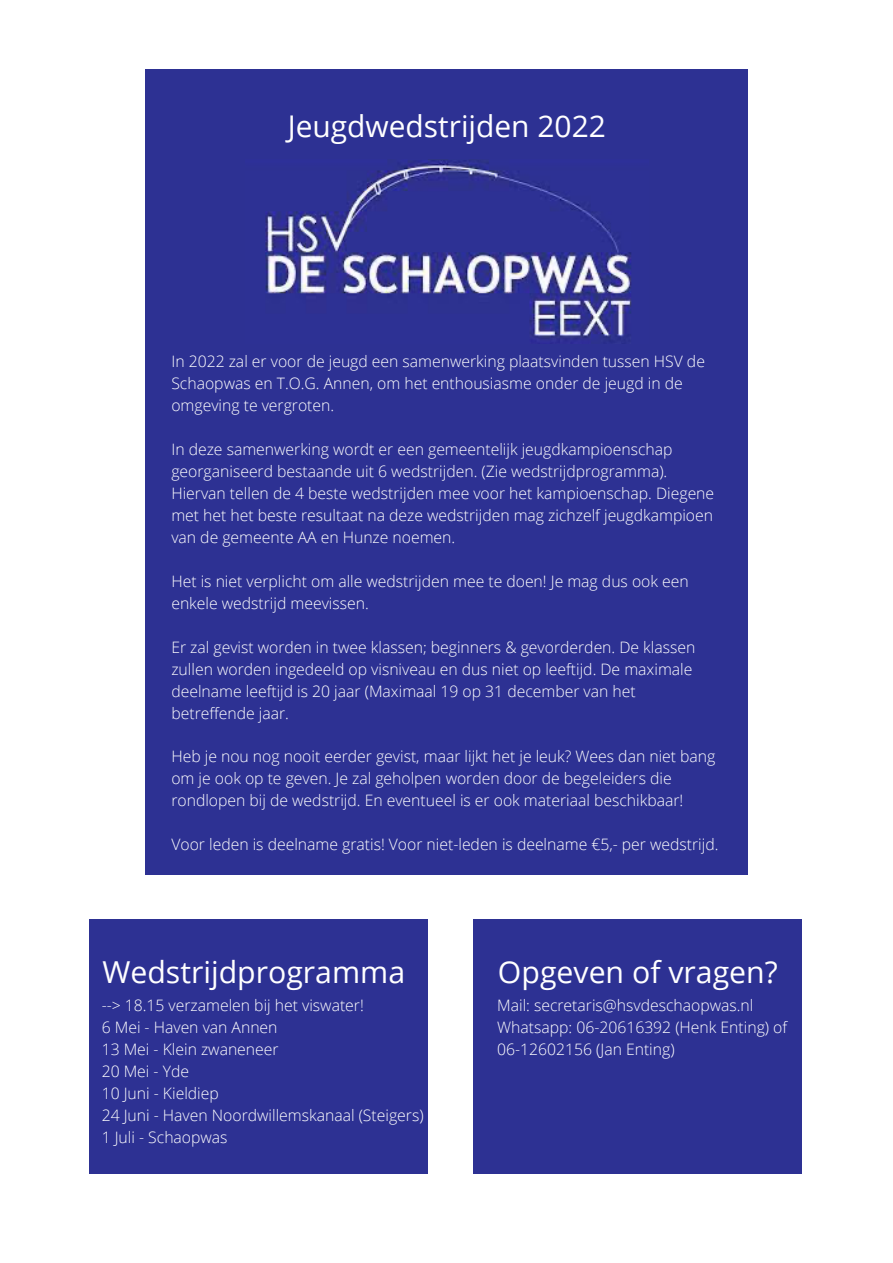
<style>
.page{position:relative;width:893px;height:1263px;background:#fff}
.page>*{position:absolute;margin:0;border:0;box-sizing:border-box;transform-origin:0 0}
.t1{font:30.22px "Open Sans";color:#fff}
.t2{font:29.92px "Open Sans";color:#fff}
.t3{font:300 15.75px/22px "Open Sans";color:#fff}
</style>
<div class="page">
<div style="left:145px;top:69px;width:603px;height:806px;background:#2d3193"></div>
<div style="left:89px;top:920px;width:339px;height:254px;background:#2d3193"></div>
<img style="left:265px;top:159px;width:367px;height:183px">
<div style="left:473px;top:920px;width:329px;height:254px;background:#2d3193"></div>
<p class="t2" style="left:288px;top:105px;width:320px">Jeugdwedstrijden 2022</p>
<p class="t3" style="left:171px;top:350px;width:535px">In 2022 zal er voor de jeugd een samenwerking plaatsvinden tussen HSV de<br>Schaopwas en T.O.G. Annen, om het enthousiasme onder de jeugd in de omgeving te vergroten.</p>
<p class="t3" style="left:171px;top:438px;width:544px">In deze samenwerking wordt er een gemeentelijk jeugdkampioenschap georganiseerd bestaande uit 6 wedstrijden. (Zie wedstrijdprogramma).<br>Hiervan tellen de 4 beste wedstrijden mee voor het kampioenschap. Diegene met het het beste resultaat na deze wedstrijden mag zichzelf jeugdkampioen van de gemeente AA en Hunze noemen.</p>
<p class="t3" style="left:171px;top:570px;width:519px">Het is niet verplicht om alle wedstrijden mee te doen! Je mag dus ook een enkele wedstrijd meevissen.</p>
<p class="t3" style="left:171px;top:636px;width:525px">Er zal gevist worden in twee klassen; beginners &amp; gevorderden. De klassen zullen worden ingedeeld op visniveau en dus niet op leeftijd. De maximale deelname leeftijd is 20 jaar (Maximaal 19 op 31 december van het betreffende jaar.</p>
<p class="t3" style="left:171px;top:745px;width:545px">Heb je nou nog nooit eerder gevist, maar lijkt het je leuk? Wees dan niet bang om je ook op te geven. Je zal geholpen worden door de begeleiders die rondlopen bij de wedstrijd. En eventueel is er ook materiaal beschikbaar!</p>
<p class="t3" style="left:171px;top:833px;width:548px">Voor leden is deelname gratis! Voor niet-leden is deelname €5,- per wedstrijd.</p>
<p class="t1" style="left:102px;top:950px;width:304px">Wedstrijdprogramma</p>
<p class="t3" style="left:102px;top:994px;width:264px">--&gt; 18.15 verzamelen bij het viswater!</p>
<p class="t3" style="left:102px;top:1016px;width:177px">6 Mei - Haven van Annen</p>
<p class="t3" style="left:102px;top:1037px;width:178px">13 Mei - Klein zwaneneer</p>
<p class="t3" style="left:102px;top:1059px;width:89px">20 Mei - Yde</p>
<p class="t3" style="left:102px;top:1081px;width:119px">10 Juni - Kieldiep</p>
<p class="t3" style="left:102px;top:1103px;width:323px">24 Juni - Haven Noordwillemskanaal (Steigers)</p>
<p class="t3" style="left:102px;top:1125px;width:127px">1 Juli - Schaopwas</p>
<p class="t1" style="left:498px;top:950px;width:281px">Opgeven of vragen?</p>
<p class="t3" style="left:497px;top:994px;width:258px">Mail: secretaris@hsvdeschaopwas.nl</p>
<p class="t3" style="left:497px;top:1016px;width:291px">Whatsapp: 06-20616392 (Henk Enting) of</p>
<p class="t3" style="left:497px;top:1037px;width:179px">06-12602156 (Jan Enting)</p>
</div>
